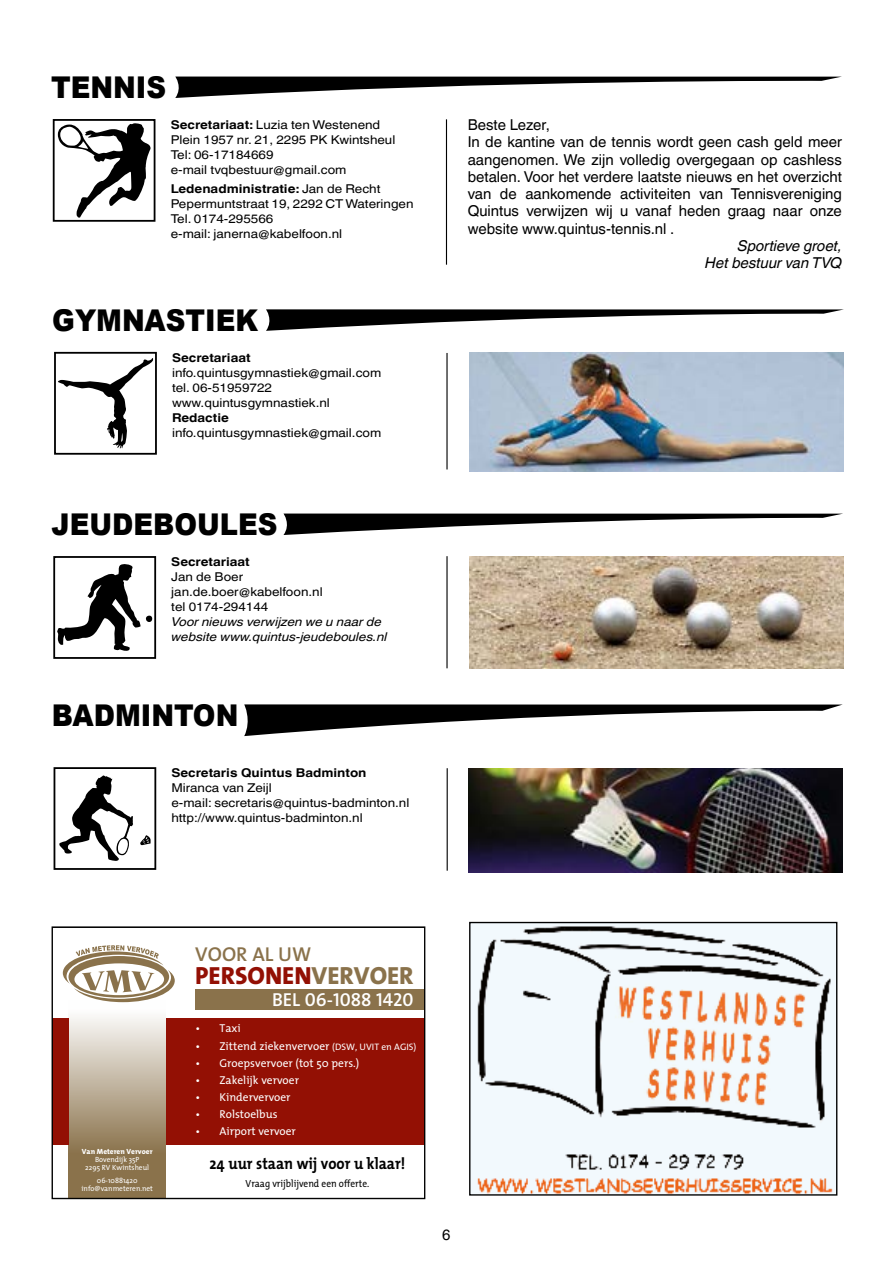
<style>
.page{position:relative;width:893px;height:1263px;background:#fff}
.page>*{position:absolute;margin:0;border:0;box-sizing:border-box;transform-origin:0 0}
.t1{font:138.9px "Sportstfb";color:#000}
.t2{font:109.65px "Sportstfb";color:#000}
.t3{font:107.7px "Sportstfb";color:#000}
.t4{font:900 30px "Arial";color:#000;scale:.91 1}
.t5{font:24.9px "The Mix Extra Bold Caps";color:#931004}
.t6{font:20.1px "The Mix Semi Bold Caps";color:#8a724b}
.t7{font:18.9px "The Mix Semi Bold Caps";color:#fff}
.t8{font:700 16.35px "The Mix";color:#000;scale:.9 1}
.t9{font:15px/17.2px "Helvetica World";color:#000}
.t10{font:italic 15px/17.2px "Helvetica World";color:#000;text-align:right}
.t11{font:12.15px/15px "Helvetica World";color:#000;scale:1.11 1}
.t12{font:italic 12.15px/15px "Helvetica World";color:#000;scale:1.11 1}
.t13{font:700 12.15px "Helvetica World";color:#000;scale:1.11 1}
.t14{font:11.4px "The Mix";color:#fff}
.t15{font:10.35px "The Mix";color:#000;scale:.9 1}
.t16{font:7.5px/8.4px "The Mix";color:#fff;text-align:center}
.t17{font:800 7.5px "The Mix";color:#fff}
.s1{font-weight:700}
.s2{color:#8a724b}
.s3{font-size:9.45px}
</style>
<div class="page">
<div style="left:54px;top:352px;width:103px;height:103px;border:2px solid #000"></div>
<svg style="left:266px;top:309px;width:578px;height:22px"></svg>
<hr style="left:446px;top:353px;width:2px;height:116px;background:#000">
<img style="left:469px;top:353px;width:375px;height:118px">
<hr style="left:446px;top:556px;width:2px;height:112px;background:#000">
<svg style="left:57px;top:564px;width:96px;height:87px"></svg>
<div style="left:53px;top:556px;width:103px;height:103px;border:2px solid #000"></div>
<svg style="left:283px;top:513px;width:560px;height:22px"></svg>
<img style="left:469px;top:556px;width:375px;height:112px">
<svg style="left:69px;top:1002px;width:97px;height:194px;background:#b9ab94"></svg>
<svg style="left:63px;top:945px;width:112px;height:57px"></svg>
<div style="left:166px;top:1018px;width:259px;height:127px;background:#931004"></div>
<div style="left:52px;top:1018px;width:17px;height:127px;background:#931004"></div>
<div style="left:195px;top:989px;width:229px;height:21px;background:#8a724b"></div>
<div style="left:52px;top:926px;width:373px;height:273px;border:1px solid #000"></div>
<img style="left:471px;top:924px;width:364px;height:269px">
<div style="left:469px;top:922px;width:368px;height:273px;border:1px solid #000"></div>
<div style="left:54px;top:767px;width:102px;height:103px;border:2px solid #000"></div>
<svg style="left:244px;top:704px;width:599px;height:32px"></svg>
<hr style="left:447px;top:768px;width:1px;height:103px;background:#000">
<img style="left:468px;top:769px;width:375px;height:103px">
<div style="left:53px;top:119px;width:102px;height:103px;border:2px solid #000"></div>
<svg style="left:175px;top:77px;width:665px;height:21px"></svg>
<hr style="left:446px;top:119px;width:1px;height:146px;background:#000">
<h3 class="t4" style="left:51px;top:66px;width:128px">TENNIS</h3>
<h1 class="t1" style="left:50px;top:98px;width:109px">$</h1>
<p class="t11" style="left:171px;top:117px;width:204px"><span class="s1">Secretariaat:</span> Luzia ten Westenend<br>Plein 1957 nr. 21, 2295 PK Kwintsheul<br>Tel: 06-17184669<br>e-mail tvqbestuur@gmail.com</p>
<p class="t11" style="left:171px;top:182px;width:220px"><span class="s1">Ledenadministratie:</span> Jan de Recht<br>Pepermuntstraat 19, 2292 CT Wateringen<br>Tel. 0174-295566<br>e-mail: janerna@kabelfoon.nl</p>
<h3 class="t4" style="left:52px;top:298px;width:228px">GYMNASTIEK</h3>
<h2 class="t2" style="left:58px;top:354px;width:109px">p</h2>
<p class="t13" style="left:172px;top:350px;width:72px">Secretariaat</p>
<p class="t11" style="left:172px;top:365px;width:190px">info.quintusgymnastiek@gmail.com tel. 06-51959722 www.quintusgymnastiek.nl</p>
<p class="t13" style="left:172px;top:410px;width:53px">Redactie</p>
<p class="t11" style="left:172px;top:425px;width:190px">info.quintusgymnastiek@gmail.com</p>
<h3 class="t4" style="left:52px;top:502px;width:250px">JEUDEBOULES</h3>
<p class="t13" style="left:171px;top:554px;width:72px">Secretariaat</p>
<p class="t11" style="left:171px;top:569px;width:138px">Jan de Boer jan.de.boer@kabelfoon.nl tel 0174-294144</p>
<p class="t12" style="left:171px;top:614px;width:196px">Voor nieuws verwijzen we u naar de website www.quintus-jeudeboules.nl</p>
<h3 class="t4" style="left:52px;top:693px;width:207px">BADMINTON</h3>
<h3 class="t3" style="left:48px;top:768px;width:106px">!</h3>
<p class="t13" style="left:171px;top:765px;width:177px">Secretaris Quintus Badminton</p>
<p class="t11" style="left:171px;top:780px;width:216px">Miranca van Zeijl<br>e-mail: secretaris@quintus-badminton.nl</p>
<p class="t11" style="left:171px;top:810px;width:174px">http://www.quintus-badminton.nl</p>
<p class="t9" style="left:468px;top:116px;width:376px">Beste Lezer,<br>In de kantine van de tennis wordt geen cash geld meer aangenomen. We zijn volledig overgegaan op cashless betalen. Voor het verdere laatste nieuws en het overzicht van de aankomende activiteiten van Tennisvereniging Quintus verwijzen wij u vanaf heden graag naar onze website www.quintus-tennis.nl .</p>
<p class="t10" style="left:705px;top:237px;width:139px">Sportieve groet,<br>Het bestuur van TVQ</p>
<p class="t17" style="left:82px;top:1145px;width:72px">Van Meteren Vervoer</p>
<p class="t16" style="left:85px;top:1155px;width:65px">Bovendijk 35P<br>2295 RV Kwintsheul</p>
<p class="t16" style="left:82px;top:1176px;width:73px">06-10881420 info@vanmeteren.net</p>
<h3 class="t6" style="left:195px;top:938px;width:118px">VOOR AL UW</h3>
<h3 class="t5" style="left:195px;top:954px;width:220px">PERSONEN<span class="s2">VERVOER</span></h3>
<h3 class="t7" style="left:272px;top:984px;width:143px">BEL 06-1088 1420</h3>
<p class="t14" style="left:195px;top:1019px;width:47px">• Taxi</p>
<p class="t14" style="left:195px;top:1036px;width:222px">• Zittend ziekenvervoer <span class="s3">(DSW, UVIT en AGIS)</span></p>
<p class="t14" style="left:195px;top:1053px;width:165px">• Groepsvervoer (tot 50 pers.)</p>
<p class="t14" style="left:195px;top:1070px;width:105px">• Zakelijk vervoer</p>
<p class="t14" style="left:195px;top:1087px;width:97px">• Kindervervoer</p>
<p class="t14" style="left:195px;top:1105px;width:84px">• Rolstoelbus</p>
<p class="t14" style="left:195px;top:1122px;width:102px">• Airport vervoer</p>
<h3 class="t8" style="left:209px;top:1149px;width:219px">24 uur staan wij voor u klaar!</h3>
<p class="t15" style="left:246px;top:1174px;width:139px">Vraag vrijblijvend een offerte.</p>
<p class="t9" style="left:442px;top:1226px;width:10px">6</p>
</div>
